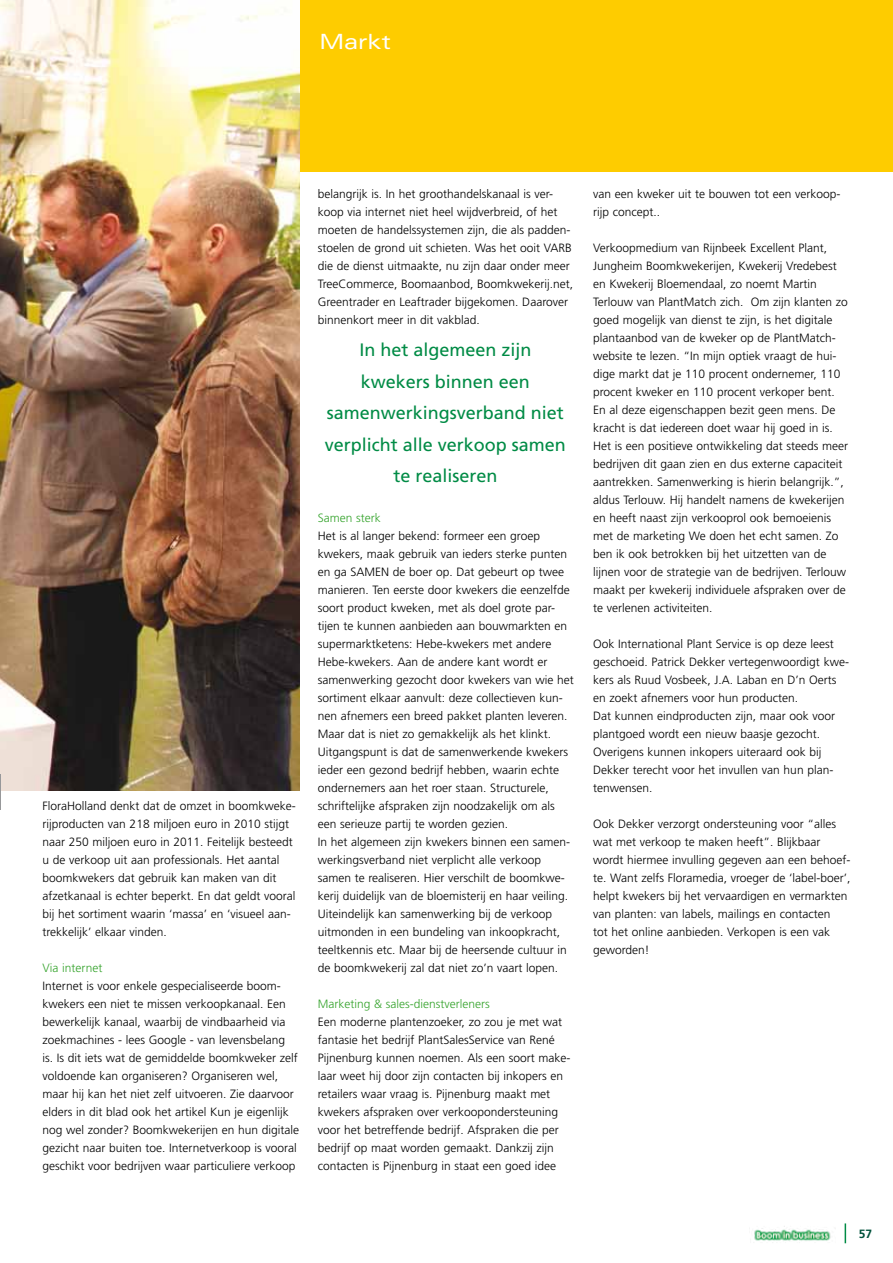
<style>
.page{position:relative;width:893px;height:1263px;background:#fff}
.page>*{position:absolute;margin:0;border:0;box-sizing:border-box;transform-origin:0 0}
.t1{font:expanded 21px "Univers";color:#fff}
.t2{font:18px/31.5px "Frutiger";color:#008b45;text-align:center}
.t3{font:300 12px/18px "Frutiger";color:#000}
.t4{font:300 12px "Frutiger";color:#35a32c}
.t5{font:700 12px "Frutiger";color:#00523c}
</style>
<div class="page">
<svg style="left:845px;top:1223px;width:1px;height:20px"></svg>
<img style="left:754px;top:1226px;width:77px;height:15px">
<div style="left:1px;top:0;width:892px;height:171px;background:#fecc00"></div>
<img style="left:0;top:0;width:300px;height:791px">
<hr style="left:0;top:774px;width:1px;height:36px;background:#97989a">
<h1 class="t1" style="left:319px;top:29px;width:73px">Markt</h1>
<p class="t3" style="left:43px;top:797px;width:255px">FloraHolland denkt dat de omzet in boomkweke&shy;rijproducten van 218 miljoen euro in 2010 stijgt naar 250 miljoen euro in 2011. Feitelijk besteedt u de verkoop uit aan professionals. Het aantal boomkwekers dat gebruik kan maken van dit afzetkanaal is echter beperkt. En dat geldt vooral bij het sortiment waarin ‘massa’ en ‘visueel aan&shy;trekkelijk’ elkaar vinden.</p>
<p class="t4" style="left:43px;top:961px;width:61px">Via internet</p>
<p class="t3" style="left:43px;top:977px;width:258px">Internet is voor enkele gespecialiseerde boom&shy;kwekers een niet te missen verkoopkanaal. Een bewerkelijk kanaal, waarbij de vindbaarheid via zoekmachines - lees Google - van levensbelang<br>is. Is dit iets wat de gemiddelde boomkweker zelf voldoende kan organiseren? Organiseren wel, maar hij kan het niet zelf uitvoeren. Zie daarvoor elders in dit blad ook het artikel Kun je eigenlijk nog wel zonder? Boomkwekerijen en hun digitale gezicht naar buiten toe. Internetverkoop is vooral geschikt voor bedrijven waar particuliere verkoop</p>
<p class="t3" style="left:318px;top:185px;width:257px">belangrijk is. In het groothandelskanaal is ver&shy;koop via internet niet heel wijdverbreid, of het moeten de handelssystemen zijn, die als padden&shy;stoelen de grond uit schieten. Was het ooit VARB die de dienst uitmaakte, nu zijn daar onder meer TreeCommerce, Boomaanbod, Boomkwekerij.net, Greentrader en Leaftrader bijgekomen. Daarover binnenkort meer in dit vakblad.</p>
<h2 class="t2" style="left:325px;top:334px;width:243px">In het algemeen zijn kwekers binnen een samenwerkingsverband niet verplicht alle verkoop samen te realiseren</h2>
<p class="t4" style="left:318px;top:511px;width:64px">Samen sterk</p>
<p class="t3" style="left:318px;top:527px;width:258px">Het is al langer bekend: formeer een groep kwekers, maak gebruik van ieders sterke punten en ga SAMEN de boer op. Dat gebeurt op twee manieren. Ten eerste door kwekers die eenzelfde soort product kweken, met als doel grote par&shy;tijen te kunnen aanbieden aan bouwmarkten en supermarktketens: Hebe-kwekers met andere Hebe-kwekers. Aan de andere kant wordt er samenwerking gezocht door kwekers van wie het sortiment elkaar aanvult: deze collectieven kun&shy;nen afnemers een breed pakket planten leveren.<br>Maar dat is niet zo gemakkelijk als het klinkt.<br>Uitgangspunt is dat de samenwerkende kwekers ieder een gezond bedrijf hebben, waarin echte ondernemers aan het roer staan. Structurele, schriftelijke afspraken zijn noodzakelijk om als een serieuze partij te worden gezien.<br>In het algemeen zijn kwekers binnen een samen&shy;werkingsverband niet verplicht alle verkoop samen te realiseren. Hier verschilt de boomkwe&shy;kerij duidelijk van de bloemisterij en haar veiling.<br>Uiteindelijk kan samenwerking bij de verkoop uitmonden in een bundeling van inkoopkracht, teeltkennis etc. Maar bij de heersende cultuur in de boomkwekerij zal dat niet zo’n vaart lopen.</p>
<p class="t4" style="left:318px;top:997px;width:174px">Marketing &amp; sales-dienstverleners</p>
<p class="t3" style="left:318px;top:1013px;width:254px">Een moderne plantenzoeker, zo zou je met wat fantasie het bedrijf PlantSalesService van René Pijnenburg kunnen noemen. Als een soort make&shy;laar weet hij door zijn contacten bij inkopers en retailers waar vraag is. Pijnenburg maakt met kwekers afspraken over verkoopondersteuning voor het betreffende bedrijf. Afspraken die per bedrijf op maat worden gemaakt. Dankzij zijn contacten is Pijnenburg in staat een goed idee</p>
<p class="t3" style="left:593px;top:185px;width:249px">van een kweker uit te bouwen tot een verkoop&shy;rijp concept..</p>
<p class="t3" style="left:593px;top:239px;width:257px">Verkoopmedium van Rijnbeek Excellent Plant, Jungheim Boomkwekerijen, Kwekerij Vredebest en Kwekerij Bloemendaal, zo noemt Martin Terlouw van PlantMatch zich. Om zijn klanten zo goed mogelijk van dienst te zijn, is het digitale plantaanbod van de kweker op de PlantMatch&shy;website te lezen. “In mijn optiek vraagt de hui&shy;dige markt dat je 110 procent ondernemer, 110 procent kweker en 110 procent verkoper bent.<br>En al deze eigenschappen bezit geen mens. De kracht is dat iedereen doet waar hij goed in is.<br>Het is een positieve ontwikkeling dat steeds meer bedrijven dit gaan zien en dus externe capaciteit aantrekken. Samenwerking is hierin belangrijk.”, aldus Terlouw. Hij handelt namens de kwekerijen en heeft naast zijn verkooprol ook bemoeienis met de marketing We doen het echt samen. Zo ben ik ook betrokken bij het uitzetten van de lijnen voor de strategie van de bedrijven. Terlouw maakt per kwekerij individuele afspraken over de te verlenen activiteiten.</p>
<p class="t3" style="left:593px;top:635px;width:257px">Ook International Plant Service is op deze leest geschoeid. Patrick Dekker vertegenwoordigt kwe&shy;kers als Ruud Vosbeek, J.A. Laban en D’n Oerts en zoekt afnemers voor hun producten.<br>Dat kunnen eindproducten zijn, maar ook voor plantgoed wordt een nieuw baasje gezocht.<br>Overigens kunnen inkopers uiteraard ook bij Dekker terecht voor het invullen van hun plan&shy;tenwensen.</p>
<p class="t3" style="left:593px;top:815px;width:259px">Ook Dekker verzorgt ondersteuning voor “alles wat met verkoop te maken heeft”. Blijkbaar wordt hiermee invulling gegeven aan een behoef&shy;te. Want zelfs Floramedia, vroeger de ‘label-boer’, helpt kwekers bij het vervaardigen en vermarkten van planten: van labels, mailings en contacten<br>tot het online aanbieden. Verkopen is een vak geworden!</p>
<p class="t5" style="left:859px;top:1227px;width:15px">57</p>
</div>
